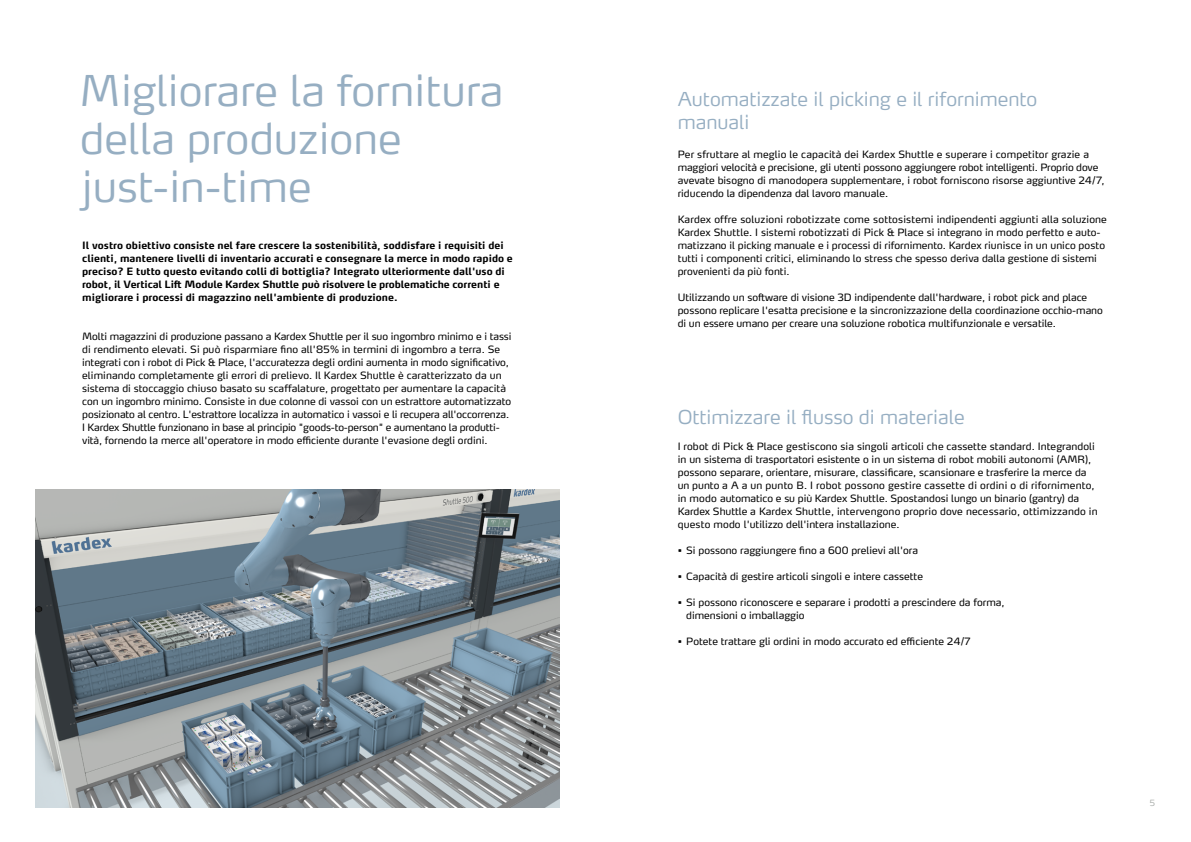
<style>
.page{position:relative;width:1191px;height:842px;background:#fff}
.page>*{position:absolute;margin:0;border:0;box-sizing:border-box;transform-origin:0 0}
.t1{font:300 42px/48px "Max Pro";color:#96aec2}
.t2{font:300 19px/22.8px "Max Pro";color:#96aec2}
.t3{font:10px/13px "Max Pro";color:#000}
.t4{font:700 10px/13px "Max Pro";color:#000}
.t5{font:300 8.5px "Max Pro";color:#a8aca9}
</style>
<div class="page">
<img style="left:36px;top:489px;width:524px;height:319px">
<h1 class="t1" style="left:79px;top:62px;width:425px">Migliorare la fornitura della produzione just-in-time</h1>
<p class="t4" style="left:82px;top:237px;width:432px">Il vostro obiettivo consiste nel fare crescere la sostenibilità, soddisfare i requisiti dei clienti, mantenere livelli di inventario accurati e consegnare la merce in modo rapido e preciso? E tutto questo evitando colli di bottiglia? Integrato ulteriormente dall'uso di robot, il Vertical Lift Module Kardex Shuttle può risolvere le problematiche correnti e migliorare i processi di magazzino nell'ambiente di produzione.</p>
<p class="t3" style="left:82px;top:329px;width:431px">Molti magazzini di produzione passano a Kardex Shuttle per il suo ingombro minimo e i tassi di rendimento elevati. Si può risparmiare fino all'85% in termini di ingombro a terra. Se integrati con i robot di Pick &amp; Place, l'accuratezza degli ordini aumenta in modo significativo, eliminando completamente gli errori di prelievo. Il Kardex Shuttle è caratterizzato da un sistema di stoccaggio chiuso basato su scaffalature, progettato per aumentare la capacità con un ingombro minimo. Consiste in due colonne di vassoi con un estrattore automatizzato posizionato al centro. L'estrattore localizza in automatico i vassoi e li recupera all'occorrenza.<br>I Kardex Shuttle funzionano in base al principio "goods-to-person" e aumentano la produtti&shy;vità, fornendo la merce all'operatore in modo efficiente durante l'evasione degli ordini.</p>
<h2 class="t2" style="left:677px;top:86px;width:361px">Automatizzate il picking e il rifornimento manuali</h2>
<p class="t3" style="left:677px;top:147px;width:428px">Per sfruttare al meglio le capacità dei Kardex Shuttle e superare i competitor grazie a maggiori velocità e precisione, gli utenti possono aggiungere robot intelligenti. Proprio dove avevate bisogno di manodopera supplementare, i robot forniscono risorse aggiuntive 24/7, riducendo la dipendenza dal lavoro manuale.</p>
<p class="t3" style="left:677px;top:212px;width:431px">Kardex offre soluzioni robotizzate come sottosistemi indipendenti aggiunti alla soluzione Kardex Shuttle. I sistemi robotizzati di Pick &amp; Place si integrano in modo perfetto e auto&shy;matizzano il picking manuale e i processi di rifornimento. Kardex riunisce in un unico posto tutti i componenti critici, eliminando lo stress che spesso deriva dalla gestione di sistemi provenienti da più fonti.</p>
<p class="t3" style="left:677px;top:290px;width:427px">Utilizzando un software di visione 3D indipendente dall'hardware, i robot pick and place possono replicare l'esatta precisione e la sincronizzazione della coordinazione occhio-mano di un essere umano per creare una soluzione robotica multifunzionale e versatile.</p>
<h2 class="t2" style="left:677px;top:404px;width:288px">Ottimizzare il flusso di materiale</h2>
<p class="t3" style="left:677px;top:439px;width:421px">I robot di Pick &amp; Place gestiscono sia singoli articoli che cassette standard. Integrandoli in un sistema di trasportatori esistente o in un sistema di robot mobili autonomi (AMR), possono separare, orientare, misurare, classificare, scansionare e trasferire la merce da un punto a A a un punto B. I robot possono gestire cassette di ordini o di rifornimento, in modo automatico e su più Kardex Shuttle. Spostandosi lungo un binario (gantry) da Kardex Shuttle a Kardex Shuttle, intervengono proprio dove necessario, ottimizzando in questo modo l'utilizzo dell'intera installazione.</p>
<p class="t3" style="left:677px;top:543px;width:242px">• Si possono raggiungere fino a 600 prelievi all'ora</p>
<p class="t3" style="left:677px;top:569px;width:247px">• Capacità di gestire articoli singoli e intere cassette</p>
<p class="t3" style="left:686px;top:595px;width:320px;text-indent:-8px">• Si possono riconoscere e separare i prodotti a prescindere da forma, dimensioni o imballaggio</p>
<p class="t3" style="left:677px;top:634px;width:294px">• Potete trattare gli ordini in modo accurato ed efficiente 24/7</p>
<p class="t5" style="left:1150px;top:796px;width:7px">5</p>
</div>
